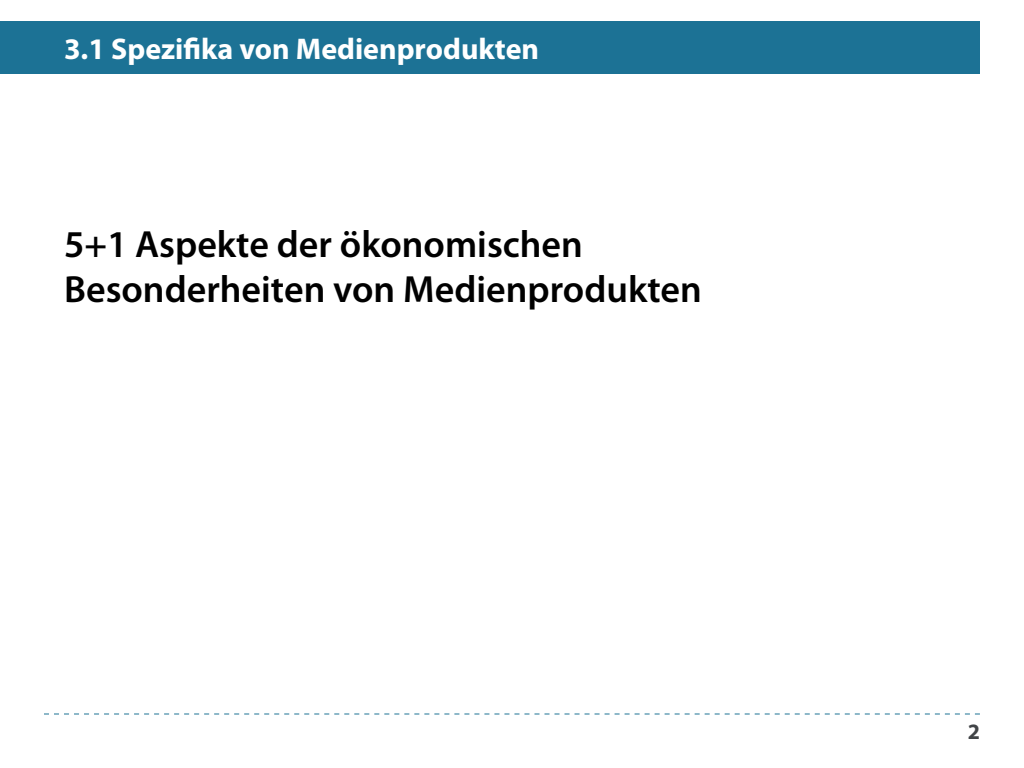
<style>
.page{position:relative;width:1024px;height:768px;background:#fff}
.page>*{position:absolute;margin:0;border:0;box-sizing:border-box;transform-origin:0 0}
.t1{font:600 38px/45.6px "Myriad Pro";color:#000}
.t2{font:700 30px "Myriad Pro";color:#fff}
.t3{font:700 22px "Myriad Pro";color:#414447}
</style>
<div class="page">
<svg style="left:44px;top:714px;width:936px;height:1px"></svg>
<div style="left:0;top:21px;width:980px;height:53px;background:#1c7295"></div>
<p class="t2" style="left:64px;top:29px;width:477px">3.1 Spezifika von Medienprodukten</p>
<p class="t1" style="left:64px;top:220px;width:639px">5+1 Aspekte der ökonomischen<br>Besonderheiten von Medienprodukten</p>
<p class="t3" style="left:968px;top:717px;width:14px">2</p>
</div>
